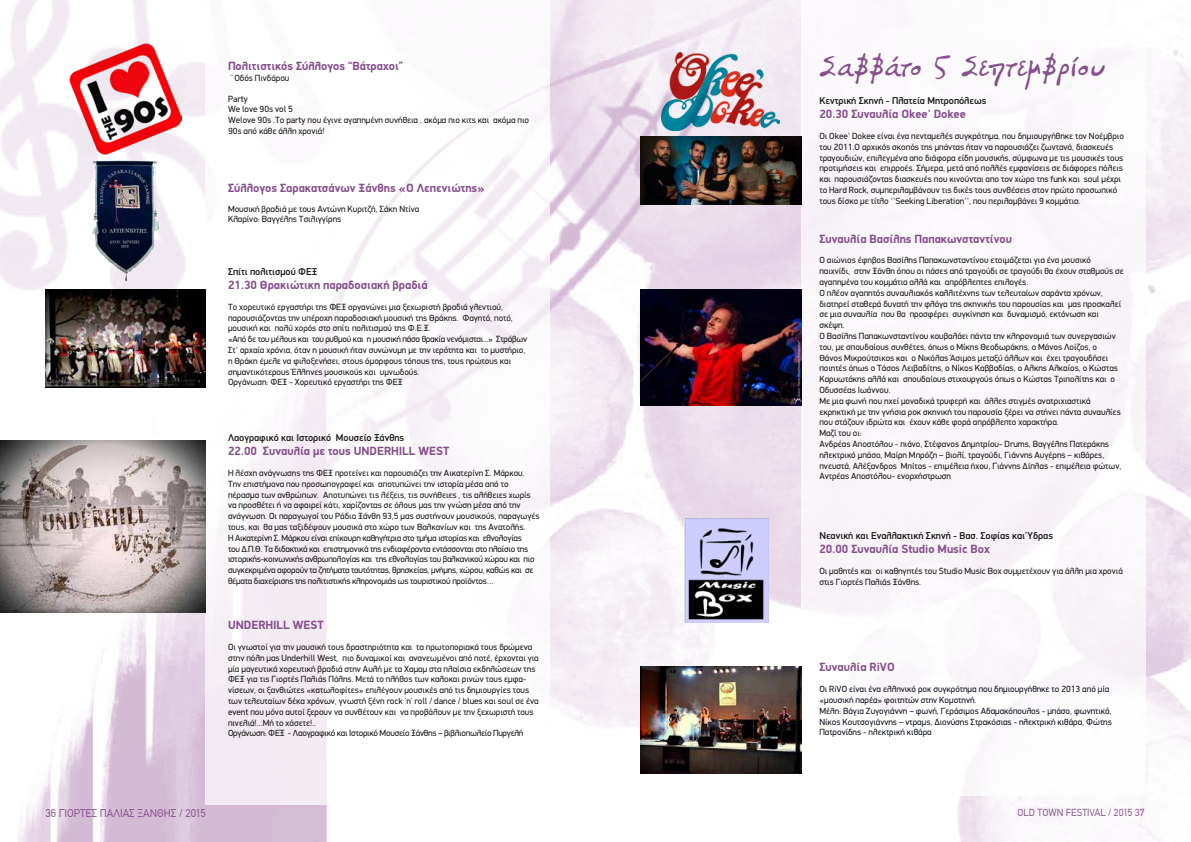
<style>
.page{position:relative;width:1191px;height:842px;background:#fff}
.page>*{position:absolute;margin:0;border:0;box-sizing:border-box;transform-origin:0 0}
.t1{font:700 30px "PF Libera Pro";color:#85508b}
.t2{font:700 12px "PF Din Display";color:#85508b}
.t3{font:11px "CF Din";color:#85508b}
.t4{font:500 10px "PF Din Display";color:#1d1d1b}
.t5{font:10px "CF Din";color:#85508b}
.t6{font:9px/10.8px "PF Din Display";color:#1d1d1b}
.t7{font:9px/10.8px "PF Din Display";color:#141823}
.s1{color:#fff}
</style>
<div class="page">
<img style="left:0;top:0;width:1191px;height:842px">
<svg style="left:206px;top:0;width:344px;height:805px"></svg>
<div style="left:801px;top:0;width:344px;height:796px;background:#faf7fa"></div>
<img style="left:641px;top:290px;width:160px;height:116px">
<img style="left:641px;top:666px;width:160px;height:107px">
<img style="left:684px;top:519px;width:84px;height:103px">
<img style="left:70px;top:43px;width:111px;height:111px">
<img style="left:93px;top:159px;width:65px;height:122px">
<img style="left:45px;top:290px;width:161px;height:97px">
<img style="left:0;top:441px;width:206px;height:171px">
<img style="left:662px;top:52px;width:117px;height:79px">
<img style="left:640px;top:137px;width:161px;height:67px">
<h2 class="t2" style="left:228px;top:59px;width:177px">Πολιτιστικός Σύλλογος “Βάτραχοι”</h2>
<p class="t6" style="left:230px;top:72px;width:61px">¨Οδός Πινδάρου</p>
<p class="t6" style="left:228px;top:93px;width:302px">Party<br>We love 90s vol 5<br>Welove 90s .Το party που έγινε αγαπημένη συνήθεια , ακόμα πιο κιτς και ακόμα πιο<br>90ς από κάθε άλλη χρονιά!</p>
<h2 class="t2" style="left:228px;top:180px;width:258px">Σύλλογος Σαρακατσάνων Ξάνθης «Ο Λεπενιώτης»</h2>
<p class="t6" style="left:228px;top:203px;width:193px">Μουσική βραδιά με τους Αντώνη Κυριτζή, Σάκη Ντίνα<br>Κλαρίνο: Βαγγέλης Τσιλιγγίρης</p>
<p class="t4" style="left:228px;top:265px;width:91px">Σπίτι πολιτισμού ΦΕΞ</p>
<h2 class="t2" style="left:228px;top:278px;width:201px">21.30 Θρακιώτικη παραδοσιακή βραδιά</h2>
<p class="t6" style="left:228px;top:301px;width:300px">Το χορευτικό εργαστήρι της ΦΕΞ οργανώνει μια ξεχωριστή βραδιά γλεντιού, παρουσιάζοντας την υπέροχη παραδοσιακή μουσική της Θράκης. Φαγητό, ποτό, μουσική και πολύ χορός στο σπίτι πολιτισμού της Φ.Ε.Ξ.<br>«Από δε του μέλους και του ρυθμού και η μουσική πάσα θρακία νενόμισται...» Στράβων Στ' αρχαία χρόνια, όταν η μουσική ήταν συνώνυμη με την ιερότητα και το μυστήριο, η Θράκη έμελε να φιλοξενήσει, στους όμορφους τόπους της, τους πρώτους και σημαντικότερους Έλληνες μουσικούς και υμνωδούς.<br>Οργάνωση: ΦΕΞ - Χορευτικό εργαστήρι της ΦΕΞ</p>
<p class="t4" style="left:228px;top:431px;width:178px">Λαογραφικό και Ιστορικό Μουσείο Ξάνθης</p>
<h2 class="t2" style="left:228px;top:444px;width:223px">22.00 Συναυλία με τους UNDERHILL WEST</h2>
<p class="t6" style="left:228px;top:467px;width:313px">Η λέσχη ανάγνωσης της ΦΕΞ προτείνει και παρουσιάζει την Αικατερίνη Σ. Μάρκου.<br>Την επιστήμονα που προσωπογραφεί και αποτυπώνει την ιστορία μέσα από το πέρασμα των ανθρώπων. Αποτυπώνει τις λέξεις, τις συνήθειες , τις αλήθειες χωρίς να προσθέτει ή να αφαιρεί κάτι, χαρίζοντας σε όλους μας την γνώση μέσα από την ανάγνωση. Οι παραγωγοί του Ράδιο Ξάνθη 93,5 μας συστήνουν μουσικούς, παραγωγές τους, και θα μας ταξιδέψουν μουσικά στο χώρο των Βαλκανίων και της Ανατολής.<br>Η Αικατερίνη Σ. Μάρκου είναι επίκουρη καθηγήτρια στο τμήμα ιστορίας και εθνολογίας<br>του Δ.Π.Θ. Τα διδακτικά και επιστημονικά της ενδιαφέροντα εντάσσονται στο πλαίσιο της ιστορικής-κοινωνικής ανθρωπολογίας και της εθνολογίας του βαλκανικού χώρου και πιο συγκεκριμένα αφορούν τα ζητήματα ταυτότητας, θρησκείας, μνήμης, χώρου, καθώς και σε θέματα διαχείρισης της πολιτιστικής κληρονομιάς ως τουριστικού προϊόντος…</p>
<h2 class="t2" style="left:228px;top:618px;width:97px">UNDERHILL WEST</h2>
<p class="t6" style="left:228px;top:641px;width:312px">Oι γνωστοί για την μουσική τους δραστηριότητα και τα πρωτοποριακά τους δρώμενα στην πόλη μας Underhill West, πιο δυναμικοί και ανανεωμένοι από ποτέ, έρχονται για μία μαγευτικά χορευτική βραδιά στην Αυλή με τα Χαμαμ στα πλαίσια εκδηλώσεων της ΦΕΞ για τις Γιορτές Παλιάς Πόλης. Μετά το πλήθος των καλοκαι ρινών τους εμφα&shy;νίσεων, οι ξανθιώτες «κατωλοφίτες» επιλέγουν μουσικές από τις δημιουργίες τους των τελευταίων δέκα χρόνων, γνωστή ξένη rock ‘n’ roll / dance / blues και soul σε ένα event που μόνο αυτοί ξερουν να συνθέτουν και να προβάλουν με την ξεχωριστή τους πινελιά!...Μή το χάσετε!..<br>Οργάνωση: ΦΕΞ - Λαογραφικό και Ιστορικό Μουσείο Ξάνθης – βιβλιοπωλείο Πυργελή</p>
<h1 class="t1" style="left:819px;top:45px;width:289px">Σαββάτο 5 Σεπτεμβρίου</h1>
<p class="t4" style="left:819px;top:94px;width:168px">Κεντρική Σκηνή - Πλατεία Μητροπόλεως</p>
<h2 class="t2" style="left:819px;top:107px;width:148px">20.30 Συναυλία Okee' Dokee</h2>
<p class="t6" style="left:819px;top:130px;width:309px">Οι Okee' Dokee είναι ένα πενταμελές συγκρότημα, που δημιουργήθηκε τον Νοέμβριο του 2011.Ο αρχικός σκοπός της μπάντας ήταν να παρουσιάζει ζωντανά, διασκευές τραγουδιών, επιλεγμένα απο διάφορα είδη μουσικής, σύμφωνα με τις μουσικές τους προτιμήσεις και επιρροές. Σήμερα, μετά από πολλές εμφανίσεις σε διάφορες πόλεις και παρουσιάζοντας διασκευές που κινούνται απο τον χώρο της funk και soul μέχρι το Hard Rock, συμπεριλαμβάνουν τις δικές τους συνθέσεις στον πρώτο προσωπικό τους δίσκο με τίτλο ''Seeking Liberation'', που περιλαμβάνει 9 κομμάτια.<span class="s1">, τους δίσκο</span></p>
<h2 class="t2" style="left:819px;top:231px;width:194px">Συναυλία Βασίλης Παπακωνσταντίνου</h2>
<p class="t6" style="left:819px;top:255px;width:306px">O αιώνιος έφηβος Βασίλης Παπακωνσταντίνου ετοιμάζεται για ένα μουσικό παιχνίδι, στην Ξάνθη όπου οι πάσες από τραγούδι σε τραγούδι θα έχουν σταθμούς σε αγαπημένα του κομμάτια αλλά και απρόβλεπτες επιλογές.<br>Ο πλέον αγαπητός συναυλιακός καλλιτέχνης των τελευταίων σαράντα χρόνων, διατηρεί σταθερά δυνατή την φλόγα της σκηνικής του παρουσίας και μας προσκαλεί σε μια συναυλία που θα προσφέρει συγκίνηση και δυναμισμό, εκτόνωση και σκέψη.<br>Ο Βασίλης Παπακωνσταντίνου κουβαλάει πάντα την κληρονομιά των συνεργασιών του, με σπουδαίους συνθέτες, όπως ο Μίκης Θεοδωράκης, ο Μάνος Λοίζος, ο<br>Θάνος Μικρούτσικος και ο Νικόλας Άσιμος μεταξύ άλλων και έχει τραγουδήσει ποιητές όπως ο Τάσος Λειβαδίτης, ο Νίκος Καββαδίας, ο Αλκης Αλκαίος, ο Κώστας Καρυωτάκης αλλά και σπουδαίους στιχουργούς όπως ο Κώστας Τριπολίτης και ο Οδυσσέας Ιωάννου.<br>Με μια φωνή που ηχεί μοναδικά τρυφερή και άλλες στιγμές ανατριχιαστικά εκρηκτική με την γνήσια ροκ σκηνική του παρουσία ξέρει να στήνει πάντα συναυλίες που στάζουν ιδρώτα και έχουν κάθε φορά απρόβλεπτο χαρακτήρα.<br>Μαζί του οι:<br>Ανδρέας Αποστόλου - πιάνο, Στέφανος Δημητρίου- Drums, Βαγγέλης Πατεράκης ηλεκτρικό μπάσο, Μαίρη Μπρόζη – βιολί, τραγούδι, Γιάννης Αυγέρης – κιθάρες, πνευστά, Αλέξανδρος Μπίτος - επιμέλεια ήχου, Γιάννης Δίπλας - επιμέλεια φώτων, Αντρέας Αποστόλου- ενορχήστρωση</p>
<p class="t4" style="left:819px;top:529px;width:235px">Νεανική και Εναλλακτική Σκηνή - Βασ. Σοφίας και Ύδρας</p>
<h2 class="t2" style="left:819px;top:542px;width:172px">20.00 Συναυλία Studio Music Box</h2>
<p class="t6" style="left:819px;top:565px;width:305px">Οι μαθητές και οι καθηγητές του Studio Music Box συμμετέχουν για άλλη μια χρονιά στις Γιορτές Παλιάς Ξάνθης.</p>
<h2 class="t2" style="left:819px;top:660px;width:77px">Συναυλία RiVO</h2>
<p class="t7" style="left:819px;top:684px;width:294px">Οι RiVO είναι ένα ελληνικό ροκ συγκρότημα που δημιουργήθηκε το 2013 από μία «μουσική παρέα» φοιτητών στην Κομοτηνή.<br>Μέλη: Βάγια Ζυγογιάννη – φωνή, Γεράσιμος Αδαμακόπουλος - μπάσο, φωνητικά, Νίκος Κουτσογιάννης – ντραμς, Διονύσης Στρακόσιας - ηλεκτρική κιθάρα, Φώτης Πατρονίδης - ηλεκτρική κιθάρα</p>
<p class="t3" style="left:45px;top:807px;width:162px">36 ΓΙΟΡΤΕΣ ΠΑΛΙΑΣ ΞΑΝΘΗΣ / 2015</p>
<p class="t5" style="left:1017px;top:807px;width:129px">OLD TOWN FESTIVAL / 2015 37</p>
</div>
